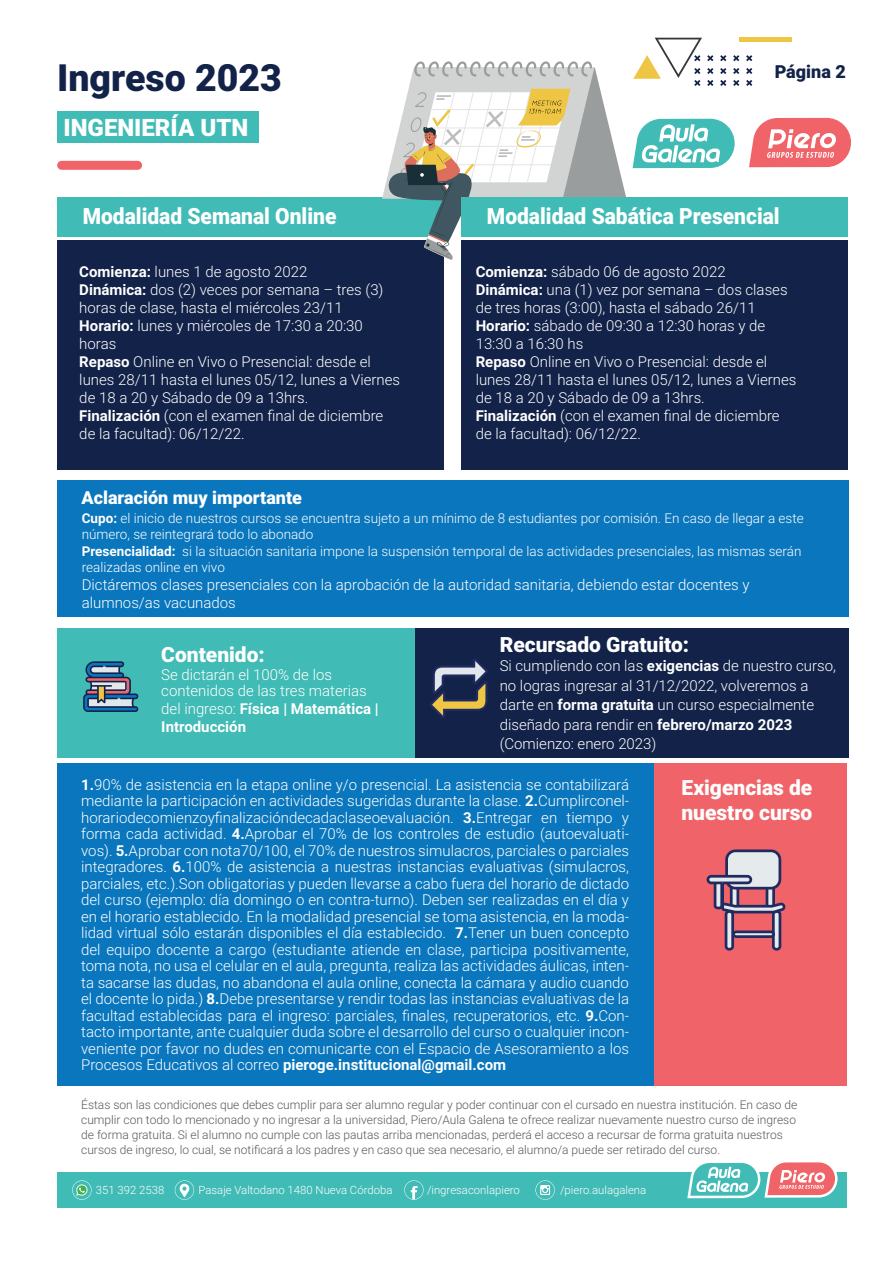
<style>
.page{position:relative;width:893px;height:1263px;background:#fff}
.page>*{position:absolute;margin:0;border:0;box-sizing:border-box;transform-origin:0 0}
.t1{font:900 37.5px "Roboto";color:#122248}
.t2{font:900 24px "Roboto";color:#fff}
.t3{font:900 22.35px "Roboto";color:#fff;scale:.94 1}
.t4{font:900 21px/25.2px "Roboto";color:#fff}
.t5{font:900 18px "Roboto";color:#fff}
.t6{font:900 18px "Roboto";color:#122248}
.t7{font:300 15px/18px "Roboto";color:#fff}
.t8{font:700 15px/18px "Roboto";color:#fff}
.t9{font:300 13.5px/16.5px "Roboto";color:#fff}
.t10{font:300 12px/15px "Roboto";color:#57585a}
.t11{font:300 11.4px "Roboto";color:#fff}
.s1{font-weight:700}
.s2{font-weight:300}
</style>
<div class="page">
<div style="left:57px;top:763px;width:790px;height:323px;background:#0976bd"></div>
<div style="left:654px;top:763px;width:193px;height:323px;background:#f06469"></div>
<svg style="left:706px;top:849px;width:80px;height:102px"></svg>
<hr style="left:721px;top:883px;width:2px;height:24px;background:#212b60">
<div style="left:57px;top:628px;width:791px;height:130px;background:#41bbb5"></div>
<div style="left:415px;top:628px;width:433px;height:130px;background:#122248"></div>
<svg style="left:430px;top:658px;width:58px;height:60px"></svg>
<svg style="left:83px;top:661px;width:55px;height:51px"></svg>
<div style="left:57px;top:241px;width:387px;height:229px;background:#122248"></div>
<div style="left:461px;top:241px;width:387px;height:229px;background:#122248"></div>
<div style="left:57px;top:197px;width:387px;height:40px;background:#41bbb5"></div>
<div style="left:57px;top:1173px;width:790px;height:35px;background:#41bbb5"></div>
<svg style="left:404px;top:1180px;width:20px;height:20px"></svg>
<svg style="left:535px;top:1180px;width:20px;height:20px"></svg>
<svg style="left:175px;top:1180px;width:19px;height:20px"></svg>
<svg style="left:72px;top:1180px;width:20px;height:20px"></svg>
<svg style="left:687px;top:1162px;width:150px;height:36px"></svg>
<div style="left:57px;top:480px;width:791px;height:136px;background:#0976bd"></div>
<div style="left:57px;top:112px;width:202px;height:31px;background:#41bbb5"></div>
<div style="left:57px;top:161px;width:85px;height:9px;background:#f06469;border-radius:4px"></div>
<svg style="left:749px;top:117px;width:102px;height:51px"></svg>
<div style="left:739px;top:37px;width:52px;height:5px;background:#eec644"></div>
<svg style="left:746px;top:55px;width:6px;height:6px"></svg>
<svg style="left:746px;top:68px;width:6px;height:6px"></svg>
<svg style="left:746px;top:80px;width:6px;height:6px"></svg>
<svg style="left:382px;top:38px;width:357px;height:222px"></svg>
<div style="left:461px;top:197px;width:387px;height:40px;background:#41bbb5"></div>
<h1 class="t1" style="left:57px;top:51px;width:226px">Ingreso 2023</h1>
<p class="t6" style="left:775px;top:59px;width:73px">Página 2</p>
<h2 class="t2" style="left:64px;top:111px;width:186px">INGENIERÍA UTN</h2>
<h3 class="t3" style="left:83px;top:200px;width:271px">Modalidad Semanal Online</h3>
<h3 class="t3" style="left:487px;top:200px;width:313px">Modalidad Sabática Presencial</h3>
<p class="t7" style="left:79px;top:262px;width:322px"><span class="s1">Comienza:</span> lunes 1 de agosto 2022<br><span class="s1">Dinámica:</span> dos (2) veces por semana – tres (3) horas de clase, hasta el miércoles 23/11<br><span class="s1">Horario:</span> lunes y miércoles de 17:30 a 20:30 horas<br><span class="s1">Repaso</span> Online en Vivo o Presencial: desde el lunes 28/11 hasta el lunes 05/12, lunes a Viernes de 18 a 20 y Sábado de 09 a 13hrs.<br><span class="s1">Finalización</span> (con el examen final de diciembre de la facultad): 06/12/22.</p>
<p class="t7" style="left:476px;top:262px;width:322px"><span class="s1">Comienza:</span> sábado 06 de agosto 2022<br><span class="s1">Dinámica:</span> una (1) vez por semana – dos clases de tres horas (3:00), hasta el sábado 26/11<br><span class="s1">Horario:</span> sábado de 09:30 a 12:30 horas y de 13:30 a 16:30 hs<br><span class="s1">Repaso</span> Online en Vivo o Presencial: desde el lunes 28/11 hasta el lunes 05/12, lunes a Viernes de 18 a 20 y Sábado de 09 a 13hrs.<br><span class="s1">Finalización</span> (con el examen final de diciembre de la facultad): 06/12/22.</p>
<p class="t5" style="left:81px;top:485px;width:222px">Aclaración muy importante</p>
<p class="t9" style="left:82px;top:509px;width:723px"><span class="s1">Cupo:</span> el inicio de nuestros cursos se encuentra sujeto a un mínimo de 8 estudiantes por comisión. En caso de llegar a este número, se reintegrará todo lo abonado<br><span class="s1">Presencialidad:</span> si la situación sanitaria impone la suspensión temporal de las actividades presenciales, las mismas serán realizadas online en vivo</p>
<p class="t7" style="left:82px;top:575px;width:669px">Dictáremos clases presenciales con la aprobación de la autoridad sanitaria, debiendo estar docentes y alumnos/as vacunados</p>
<h3 class="t4" style="left:161px;top:641px;width:105px">Contenido:</h3>
<p class="t7" style="left:161px;top:666px;width:207px;line-height:16.5px">Se dictarán el 100% de los contenidos de las tres materias</p>
<p class="t8" style="left:161px;top:699px;width:219px"><span class="s2">del ingreso:</span> Física | Matemática |<br>Introducción</p>
<h3 class="t4" style="left:500px;top:631px;width:191px">Recursado Gratuito:</h3>
<p class="t7" style="left:500px;top:656px;width:338px;line-height:19.5px">Si cumpliendo con las <span class="s1">exigencias</span> de nuestro curso, no logras ingresar al 31/12/2022, volveremos a darte en <span class="s1">forma gratuita</span> un curso especialmente diseñado para rendir en <span class="s1">febrero/marzo 2023 </span>(Comienzo: enero 2023)</p>
<p class="t7" style="left:81px;top:776px;width:549px;line-height:16.5px;text-align:justify"><span class="s1">1.</span>90% de asistencia en la etapa online y/o presencial. La asistencia se contabilizará mediante la participación en actividades sugeridas durante la clase. <span class="s1">2.</span>Cumplirconel&shy;horariodecomienzoyfinalizacióndecadaclaseoevaluación. <span class="s1">3.</span>Entregar en tiempo y forma cada actividad. <span class="s1">4.</span>Aprobar el 70% de los controles de estudio (autoevaluati&shy;vos). <span class="s1">5.</span>Aprobar con nota70/100, el 70% de nuestros simulacros, parciales o parciales integradores. <span class="s1">6.</span>100% de asistencia a nuestras instancias evaluativas (simulacros, parciales, etc.).Son obligatorias y pueden llevarse a cabo fuera del horario de dictado del curso (ejemplo: día domingo o en contra-turno). Deben ser realizadas en el día y en el horario establecido. En la modalidad presencial se toma asistencia, en la moda&shy;lidad virtual sólo estarán disponibles el día establecido. <span class="s1">7.</span>Tener un buen concepto del equipo docente a cargo (estudiante atiende en clase, participa positivamente, toma nota, no usa el celular en el aula, pregunta, realiza las actividades áulicas, inten&shy;ta sacarse las dudas, no abandona el aula online, conecta la cámara y audio cuando el docente lo pida.) <span class="s1">8.</span>Debe presentarse y rendir todas las instancias evaluativas de la facultad establecidas para el ingreso: parciales, finales, recuperatorios, etc. <span class="s1">9.</span>Con&shy;tacto importante, ante cualquier duda sobre el desarrollo del curso o cualquier incon&shy;veniente por favor no dudes en comunicarte con el Espacio de Asesoramiento a los Procesos Educativos al correo <span class="s1">pieroge.institucional@gmail.com</span></p>
<h3 class="t4" style="left:681px;top:774px;width:132px">Exigencias de nuestro curso</h3>
<p class="t10" style="left:81px;top:1097px;width:718px">Éstas son las condiciones que debes cumplir para ser alumno regular y poder continuar con el cursado en nuestra institución. En caso de cumplir con todo lo mencionado y no ingresar a la universidad, Piero/Aula Galena te ofrece realizar nuevamente nuestro curso de ingreso de forma gratuita. Si el alumno no cumple con las pautas arriba mencionadas, perderá el acceso a recursar de forma gratuita nuestros cursos de ingreso, lo cual, se notificará a los padres y en caso que sea necesario, el alumno/a puede ser retirado del curso.</p>
<p class="t11" style="left:96px;top:1182px;width:70px">351 392 2538</p>
<p class="t11" style="left:198px;top:1182px;width:196px">Pasaje Valtodano 1480 Nueva Córdoba</p>
<p class="t11" style="left:427px;top:1182px;width:94px">/ingresaconlapiero</p>
<p class="t11" style="left:560px;top:1182px;width:88px">/piero.aulagalena</p>
</div>
